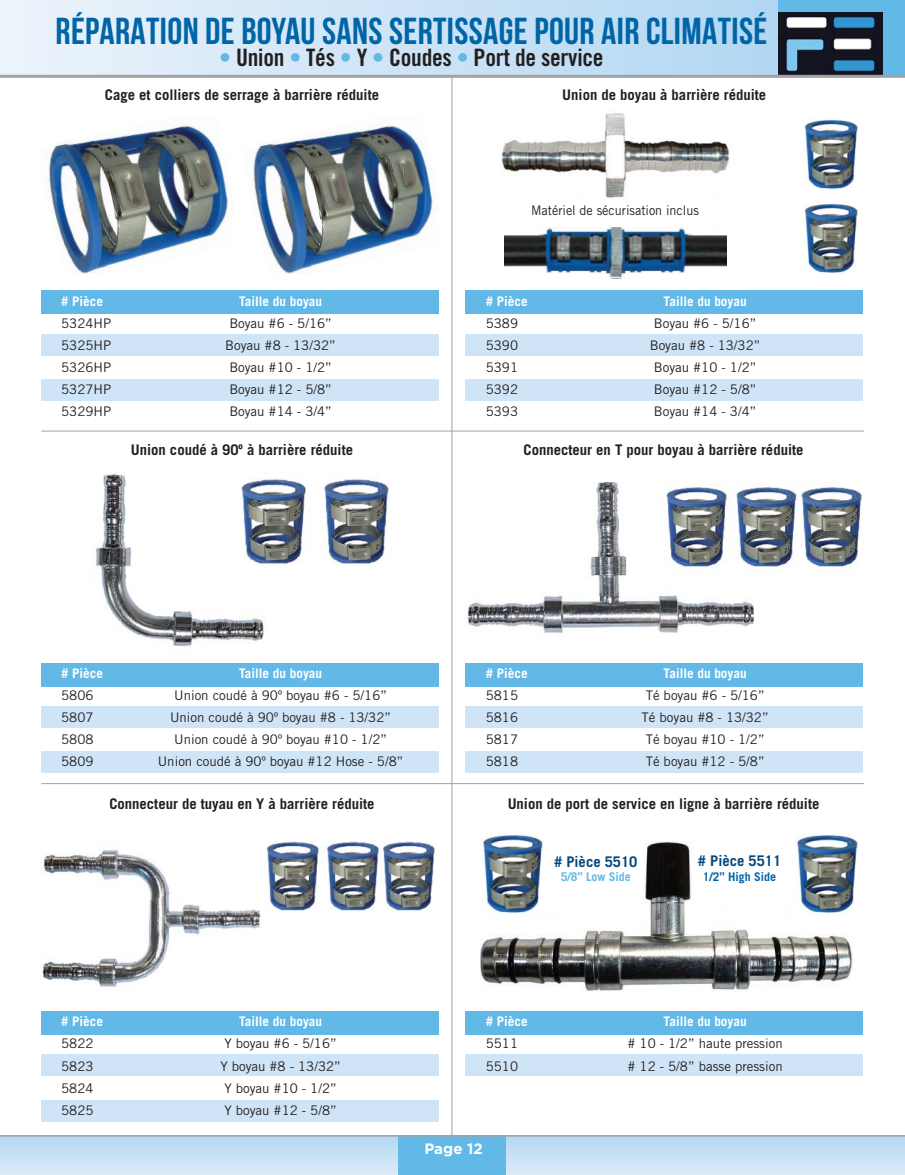
<style>
.page{position:relative;width:905px;height:1175px;background:#fff}
.page>*{position:absolute;margin:0;border:0;box-sizing:border-box;transform-origin:0 0}
.t1{font:700 37.5px "Bebas Neue";letter-spacing:.01em;color:#0065a7}
.t2{font:24px "Trade Gothic Bold Cond Twenty";letter-spacing:-.01em;color:#231f20}
.t3{font:700 15px "Gotham";color:#fff}
.t4{font:700 14.7px "Trade Gothic";color:#231f20}
.t5{font:700 14.7px "Trade Gothic";color:#04487e}
.t6{font:13.2px "Trade Gothic";color:#231f20}
.t7{font:700 13.2px "Trade Gothic";color:#fff}
.t8{font:13.2px "Trade Gothic";color:#231f20;scale:.95 1}
.t9{font:700 12px "Trade Gothic";color:#0065a7}
.t10{font:700 12px "Trade Gothic";color:#62b8e7}
.s1{color:#62b8e7}
</style>
<div class="page">
<img style="left:501px;top:113px;width:229px;height:85px">
<img style="left:504px;top:228px;width:222px;height:50px">
<div style="left:0;top:1135px;width:904px;height:39px;background:linear-gradient(to bottom,#b2d7f2,#dbeaf8)"></div>
<div style="left:399px;top:1135px;width:107px;height:39px;background:#62b8e7"></div>
<div style="left:0;top:0;width:785px;height:76px;background:linear-gradient(to right,#ecf3fb,#b1d6f2)"></div>
<hr style="left:0;top:0;width:1px;height:76px;background:#ecf4fb">
<div style="left:778px;top:0;width:126px;height:76px;background:#62b8e7"></div>
<img style="left:778px;top:13px;width:104px;height:62px">
<hr style="left:0;top:75px;width:904px;height:3px;background:#a3a2a2">
<hr style="left:451px;top:77px;width:1px;height:1058px;background:#a3a2a2">
<div style="left:41px;top:290px;width:397px;height:24px;background:#62b8e7"></div>
<div style="left:41px;top:334px;width:397px;height:21px;background:#cfe5f7"></div>
<div style="left:41px;top:379px;width:397px;height:21px;background:#cfe5f7"></div>
<img style="left:48px;top:125px;width:181px;height:148px">
<img style="left:252px;top:125px;width:181px;height:148px">
<div style="left:465px;top:290px;width:398px;height:24px;background:#62b8e7"></div>
<div style="left:465px;top:334px;width:398px;height:21px;background:#cfe5f7"></div>
<div style="left:465px;top:379px;width:398px;height:21px;background:#cfe5f7"></div>
<div style="left:41px;top:663px;width:397px;height:23px;background:#62b8e7"></div>
<div style="left:41px;top:706px;width:397px;height:21px;background:#cfe5f7"></div>
<div style="left:41px;top:751px;width:397px;height:21px;background:#cfe5f7"></div>
<img style="left:95px;top:474px;width:296px;height:173px">
<div style="left:465px;top:663px;width:398px;height:23px;background:#62b8e7"></div>
<div style="left:465px;top:706px;width:398px;height:21px;background:#cfe5f7"></div>
<div style="left:465px;top:751px;width:398px;height:21px;background:#cfe5f7"></div>
<img style="left:467px;top:482px;width:394px;height:152px">
<div style="left:41px;top:1011px;width:397px;height:23px;background:#62b8e7"></div>
<div style="left:41px;top:1054px;width:397px;height:21px;background:#cfe5f7"></div>
<div style="left:41px;top:1099px;width:397px;height:22px;background:#cfe5f7"></div>
<img style="left:42px;top:841px;width:393px;height:146px">
<div style="left:465px;top:1011px;width:398px;height:23px;background:#62b8e7"></div>
<div style="left:465px;top:1054px;width:398px;height:21px;background:#cfe5f7"></div>
<img style="left:480px;top:842px;width:372px;height:149px">
<hr style="left:41px;top:431px;width:823px;height:1px;background:#a3a2a2">
<hr style="left:41px;top:783px;width:823px;height:1px;background:#a3a2a2">
<div style="left:480px;top:833px;width:65px;height:81px;background:#fff"></div>
<img style="left:481px;top:835px;width:61px;height:79px">
<div style="left:794px;top:833px;width:65px;height:81px;background:#fff"></div>
<img style="left:795px;top:835px;width:62px;height:79px">
<img style="left:803px;top:119px;width:54px;height:70px">
<img style="left:803px;top:203px;width:54px;height:70px">
<hr style="left:0;top:1135px;width:904px;height:1px;background:#a3a2a2">
<h1 class="t1" style="left:56px;top:9px;width:713px">RÉPARATION DE BOYAU SANS SERTISSAGE POUR AIR CLIMATISÉ</h1>
<h2 class="t2" style="left:219px;top:48px;width:386px"><span class="s1">•</span> Union <span class="s1">•</span> Tés <span class="s1">•</span> Y <span class="s1">•</span> Coudes <span class="s1">•</span> Port de service</h2>
<p class="t4" style="left:105px;top:90px;width:276px">Cage et colliers de serrage à barrière réduite</p>
<p class="t4" style="left:562px;top:90px;width:205px">Union de boyau à barrière réduite</p>
<p class="t7" style="left:61px;top:296px;width:43px"># Pièce</p>
<p class="t7" style="left:239px;top:296px;width:84px">Taille du boyau</p>
<p class="t6" style="left:61px;top:318px;width:51px">5324HP</p>
<p class="t6" style="left:229px;top:318px;width:104px">Boyau #6 - 5/16”</p>
<p class="t6" style="left:61px;top:340px;width:51px">5325HP</p>
<p class="t6" style="left:225px;top:340px;width:112px">Boyau #8 - 13/32”</p>
<p class="t6" style="left:61px;top:362px;width:51px">5326HP</p>
<p class="t6" style="left:229px;top:362px;width:104px">Boyau #10 - 1/2”</p>
<p class="t6" style="left:61px;top:384px;width:51px">5327HP</p>
<p class="t6" style="left:229px;top:384px;width:104px">Boyau #12 - 5/8”</p>
<p class="t6" style="left:61px;top:406px;width:51px">5329HP</p>
<p class="t6" style="left:229px;top:406px;width:104px">Boyau #14 - 3/4”</p>
<p class="t4" style="left:131px;top:444px;width:224px">Union coudé à 90º à barrière réduite</p>
<p class="t8" style="left:531px;top:205px;width:178px">Matériel de sécurisation inclus</p>
<p class="t7" style="left:486px;top:296px;width:43px"># Pièce</p>
<p class="t7" style="left:663px;top:296px;width:84px">Taille du boyau</p>
<p class="t6" style="left:486px;top:318px;width:34px">5389</p>
<p class="t6" style="left:654px;top:318px;width:104px">Boyau #6 - 5/16”</p>
<p class="t6" style="left:486px;top:340px;width:34px">5390</p>
<p class="t6" style="left:650px;top:340px;width:112px">Boyau #8 - 13/32”</p>
<p class="t6" style="left:486px;top:362px;width:34px">5391</p>
<p class="t6" style="left:654px;top:362px;width:104px">Boyau #10 - 1/2”</p>
<p class="t6" style="left:486px;top:384px;width:34px">5392</p>
<p class="t6" style="left:654px;top:384px;width:104px">Boyau #12 - 5/8”</p>
<p class="t6" style="left:486px;top:406px;width:34px">5393</p>
<p class="t6" style="left:654px;top:406px;width:104px">Boyau #14 - 3/4”</p>
<p class="t4" style="left:523px;top:444px;width:281px">Connecteur en T pour boyau à barrière réduite</p>
<p class="t7" style="left:61px;top:668px;width:43px"># Pièce</p>
<p class="t7" style="left:239px;top:668px;width:84px">Taille du boyau</p>
<p class="t6" style="left:61px;top:690px;width:34px">5806</p>
<p class="t6" style="left:174px;top:690px;width:214px">Union coudé à 90º boyau #6 - 5/16”</p>
<p class="t6" style="left:61px;top:712px;width:34px">5807</p>
<p class="t6" style="left:170px;top:712px;width:222px">Union coudé à 90º boyau #8 - 13/32”</p>
<p class="t6" style="left:61px;top:734px;width:34px">5808</p>
<p class="t6" style="left:174px;top:734px;width:214px">Union coudé à 90º boyau #10 - 1/2”</p>
<p class="t6" style="left:61px;top:756px;width:34px">5809</p>
<p class="t6" style="left:158px;top:756px;width:247px">Union coudé à 90º boyau #12 Hose - 5/8”</p>
<p class="t4" style="left:109px;top:798px;width:267px">Connecteur de tuyau en Y à barrière réduite</p>
<p class="t7" style="left:486px;top:668px;width:43px"># Pièce</p>
<p class="t7" style="left:663px;top:668px;width:84px">Taille du boyau</p>
<p class="t6" style="left:486px;top:690px;width:34px">5815</p>
<p class="t6" style="left:645px;top:690px;width:120px">Té boyau #6 - 5/16”</p>
<p class="t6" style="left:486px;top:712px;width:34px">5816</p>
<p class="t6" style="left:641px;top:712px;width:128px">Té boyau #8 - 13/32”</p>
<p class="t6" style="left:486px;top:734px;width:34px">5817</p>
<p class="t6" style="left:645px;top:734px;width:120px">Té boyau #10 - 1/2”</p>
<p class="t6" style="left:486px;top:756px;width:34px">5818</p>
<p class="t6" style="left:645px;top:756px;width:120px">Té boyau #12 - 5/8”</p>
<p class="t4" style="left:507px;top:798px;width:313px">Union de port de service en ligne à barrière réduite</p>
<p class="t5" style="left:554px;top:856px;width:85px"># Pièce 5510</p>
<p class="t10" style="left:560px;top:872px;width:72px">5/8” Low Side</p>
<p class="t5" style="left:698px;top:855px;width:85px"># Pièce 5511</p>
<p class="t9" style="left:703px;top:872px;width:75px">1/2” High Side</p>
<p class="t7" style="left:61px;top:1016px;width:43px"># Pièce</p>
<p class="t7" style="left:239px;top:1016px;width:84px">Taille du boyau</p>
<p class="t6" style="left:61px;top:1039px;width:34px">5822</p>
<p class="t6" style="left:224px;top:1039px;width:114px">Y boyau #6 - 5/16”</p>
<p class="t6" style="left:61px;top:1061px;width:34px">5823</p>
<p class="t6" style="left:220px;top:1061px;width:122px">Y boyau #8 - 13/32”</p>
<p class="t6" style="left:61px;top:1083px;width:34px">5824</p>
<p class="t6" style="left:224px;top:1083px;width:114px">Y boyau #10 - 1/2”</p>
<p class="t6" style="left:61px;top:1105px;width:34px">5825</p>
<p class="t6" style="left:224px;top:1105px;width:114px">Y boyau #12 - 5/8”</p>
<p class="t7" style="left:486px;top:1016px;width:43px"># Pièce</p>
<p class="t7" style="left:663px;top:1016px;width:84px">Taille du boyau</p>
<p class="t6" style="left:486px;top:1039px;width:34px">5511</p>
<p class="t6" style="left:627px;top:1039px;width:157px"># 10 - 1/2” haute pression</p>
<p class="t6" style="left:486px;top:1061px;width:34px">5510</p>
<p class="t6" style="left:627px;top:1061px;width:157px"># 12 - 5/8” basse pression</p>
<p class="t3" style="left:424px;top:1139px;width:60px">Page 12</p>
</div>
